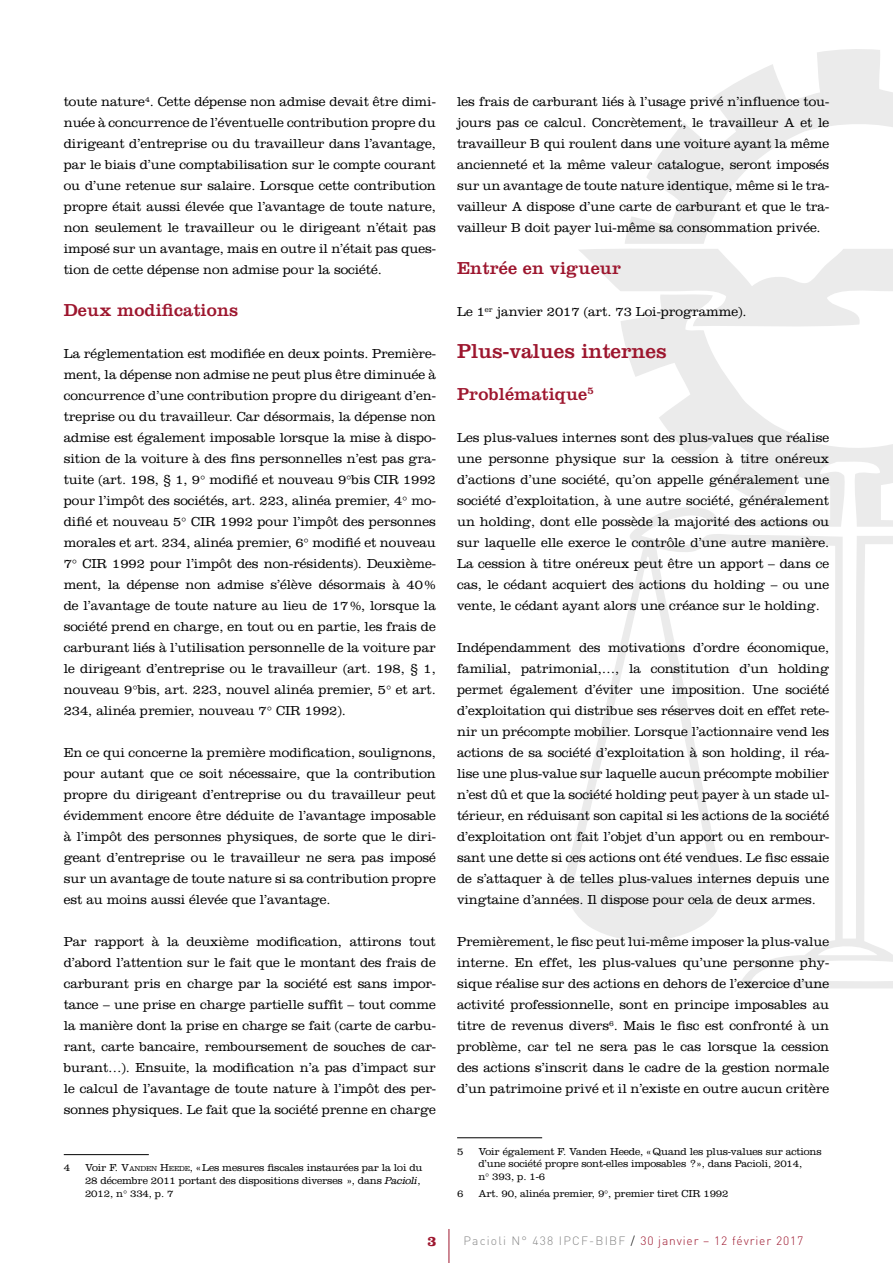
<style>
.page{position:relative;width:893px;height:1263px;background:#fff}
.page>*{position:absolute;margin:0;border:0;box-sizing:border-box;transform-origin:0 0}
.t1{font:21px "Clarendon LT Std";color:#9d162e}
.t2{font:18px "Clarendon LT Std";letter-spacing:.01em;color:#9d162e}
.t3{font:700 14.85px "Clarendon LT Std";color:#9d162e}
.t4{font:300 13.5px/21px "Clarendon LT Std";letter-spacing:-.005em;color:#000;text-align:justify}
.t5{font:300 12px "DIN";letter-spacing:.07em;color:#9d162e}
.t6{font:300 10.5px/12.6px "Clarendon LT Std";letter-spacing:-.015em;color:#000}
.s1{font-style:inherit}
.s2{font-size:7.35px}
.s3{font-family:"Clarendon Std";font-style:italic}
.s4{color:#878787}
.s5{color:#000}
</style>
<div class="page">
<svg style="left:565px;top:49px;width:328px;height:939px"></svg>
<hr style="left:449px;top:1229px;width:1px;height:34px;background:#9d162e">
<hr style="left:64px;top:1154px;width:85px;height:1px;background:#000">
<hr style="left:457px;top:1137px;width:85px;height:1px;background:#000">
<p class="t4" style="left:64px;top:91px;width:374px">toute nature<sup>4</sup>. Cette dépense non admise devait être dimi&shy;nuée à concurrence de l’éventuelle contribution propre du dirigeant d’entreprise ou du travailleur dans l’avantage, par le biais d’une comptabilisation sur le compte courant ou d’une retenue sur salaire. Lorsque cette contribution propre était aussi élevée que l’avantage de toute nature, non seulement le travailleur ou le dirigeant n’était pas imposé sur un avantage, mais en outre il n’était pas ques&shy;tion de cette dépense non admise pour la société.</p>
<h2 class="t2" style="left:64px;top:299px;width:176px">Deux modifications</h2>
<p class="t4" style="left:64px;top:343px;width:374px">La réglementation est modifiée en deux points. Première&shy;ment, la dépense non admise ne peut plus être diminuée à concurrence d’une contribution propre du dirigeant d’en&shy;treprise ou du travailleur. Car désormais, la dépense non admise est également imposable lorsque la mise à dispo&shy;sition de la voiture à des fins personnelles n’est pas gra&shy;tuite (art. 198, § 1, 9° modifié et nouveau 9°bis CIR 1992 pour l’impôt des sociétés, art. 223, alinéa premier, 4° mo&shy;difié et nouveau 5° CIR 1992 pour l’impôt des personnes morales et art. 234, alinéa premier, 6° modifié et nouveau 7° CIR 1992 pour l’impôt des non-résidents). Deuxième&shy;ment, la dépense non admise s’élève désormais à 40% de l’avantage de toute nature au lieu de 17%, lorsque la société prend en charge, en tout ou en partie, les frais de carburant liés à l’utilisation personnelle de la voiture par le dirigeant d’entreprise ou le travailleur (art. 198, § 1, nouveau 9°bis, art. 223, nouvel alinéa premier, 5° et art.<br>234, alinéa premier, nouveau 7° CIR 1992).</p>
<p class="t4" style="left:64px;top:742px;width:374px">En ce qui concerne la première modification, soulignons, pour autant que ce soit nécessaire, que la contribution propre du dirigeant d’entreprise ou du travailleur peut évidemment encore être déduite de l’avantage imposable à l’impôt des personnes physiques, de sorte que le diri&shy;geant d’entreprise ou le travailleur ne sera pas imposé sur un avantage de toute nature si sa contribution propre est au moins aussi élevée que l’avantage.</p>
<p class="t4" style="left:64px;top:931px;width:374px">Par rapport à la deuxième modification, attirons tout d’abord l’attention sur le fait que le montant des frais de carburant pris en charge par la société est sans impor&shy;tance – une prise en charge partielle suffit – tout comme la manière dont la prise en charge se fait (carte de carbu&shy;rant, carte bancaire, remboursement de souches de car&shy;burant…). Ensuite, la modification n’a pas d’impact sur le calcul de l’avantage de toute nature à l’impôt des per&shy;sonnes physiques. Le fait que la société prenne en charge</p>
<p class="t6" style="left:64px;top:1162px;width:8px">4</p>
<p class="t6" style="left:85px;top:1162px;width:339px">Voir <span class="s1">F. V</span><span class="s2">ANDEN</span> <span class="s1">H</span><span class="s2">EEDE</span>, «Les mesures fiscales instaurées par la loi du<br>28 décembre 2011 portant des dispositions diverses », dans <span class="s3">Pacioli</span>,<br>2012, n° 334, p. 7</p>
<p class="t4" style="left:457px;top:91px;width:374px">les frais de carburant liés à l’usage privé n’influence tou&shy;jours pas ce calcul. Concrètement, le travailleur A et le travailleur B qui roulent dans une voiture ayant la même ancienneté et la même valeur catalogue, seront imposés sur un avantage de toute nature identique, même si le tra&shy;vailleur A dispose d’une carte de carburant et que le tra&shy;vailleur B doit payer lui-même sa consommation privée.</p>
<h2 class="t2" style="left:457px;top:257px;width:165px">Entrée en vigueur</h2>
<p class="t4" style="left:457px;top:301px;width:291px">Le 1<sup>er</sup> janvier 2017 (art. 73 Loi-programme).</p>
<h1 class="t1" style="left:457px;top:339px;width:211px">Plus-values internes</h1>
<h2 class="t2" style="left:457px;top:383px;width:138px">Problématique<sup>5</sup></h2>
<p class="t4" style="left:457px;top:427px;width:374px">Les plus-values internes sont des plus-values que réalise une personne physique sur la cession à titre onéreux d’actions d’une société, qu’on appelle généralement une société d’exploitation, à une autre société, généralement un holding, dont elle possède la majorité des actions ou sur laquelle elle exerce le contrôle d’une autre manière.<br>La cession à titre onéreux peut être un apport – dans ce cas, le cédant acquiert des actions du holding – ou une vente, le cédant ayant alors une créance sur le holding.</p>
<p class="t4" style="left:457px;top:637px;width:374px">Indépendamment des motivations d’ordre économique, familial, patrimonial,…, la constitution d’un holding permet également d’éviter une imposition. Une société d’exploitation qui distribue ses réserves doit en effet rete&shy;nir un précompte mobilier. Lorsque l’actionnaire vend les actions de sa société d’exploitation à son holding, il réa&shy;lise une plus-value sur laquelle aucun précompte mobilier n’est dû et que la société holding peut payer à un stade ul&shy;térieur, en réduisant son capital si les actions de la société d’exploitation ont fait l’objet d’un apport ou en rembour&shy;sant une dette si ces actions ont été vendues. Le fisc essaie de s’attaquer à de telles plus-values internes depuis une vingtaine d’années. Il dispose pour cela de deux armes.</p>
<p class="t4" style="left:457px;top:931px;width:374px">Premièrement, le fisc peut lui-même imposer la plus-value interne. En effet, les plus-values qu’une personne phy&shy;sique réalise sur des actions en dehors de l’exercice d’une activité professionnelle, sont en principe imposables au titre de revenus divers<sup>6</sup>. Mais le fisc est confronté à un problème, car tel ne sera pas le cas lorsque la cession des actions s’inscrit dans le cadre de la gestion normale d’un patrimoine privé et il n’existe en outre aucun critère</p>
<p class="t6" style="left:457px;top:1145px;width:8px">5</p>
<p class="t6" style="left:478px;top:1145px;width:345px">Voir également F. Vanden Heede, «Quand les plus-values sur actions d’une société propre sont-elles imposables ?», dans Pacioli, 2014,<br>n° 393, p. 1-6</p>
<p class="t6" style="left:457px;top:1187px;width:8px">6</p>
<p class="t6" style="left:478px;top:1187px;width:252px">Art. 90, alinéa premier, 9°, premier tiret CIR 1992</p>
<p class="t3" style="left:427px;top:1232px;width:11px">3</p>
<p class="t5" style="left:463px;top:1233px;width:341px"><span class="s4">Pacioli N° 438 IPCF-BIBF</span> <span class="s5">/</span> 30 janvier – 12 février 2017</p>
</div>
